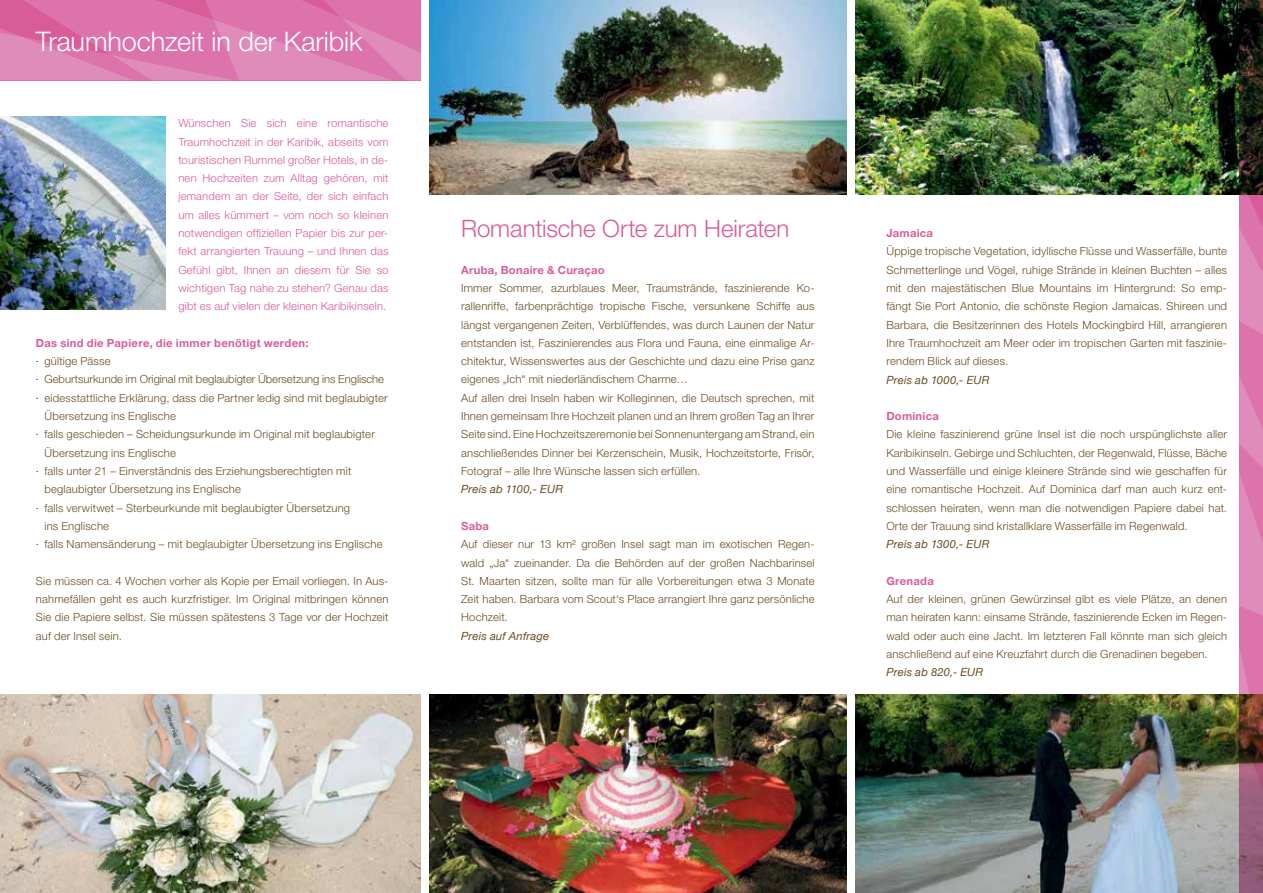
<style>
.page{position:relative;width:1263px;height:893px;background:#fff}
.page>*{position:absolute;margin:0;border:0;box-sizing:border-box;transform-origin:0 0}
.t1{font:300 27px "Helvetica Neue LT Std";letter-spacing:-.005em;color:#fff}
.t2{font:300 24px "Helvetica Neue LT Std";letter-spacing:-.005em;color:#d95c9a}
.t3{font:300 11.25px/18.3px "Helvetica Neue LT Std";letter-spacing:.015em;color:#6c4d23;text-align:justify}
.t4{font:300 11.25px/18.3px "Helvetica Neue LT Std";letter-spacing:.015em;color:#d95c9a;text-align:justify}
.t5{font:700 11.25px "Helvetica Neue LT Std";letter-spacing:.025em;color:#d95c9a}
.t6{font:italic 11.25px "Helvetica Neue";letter-spacing:.02em;color:#6c4d23}
.t7{font:300 11.25px "Helvetica Neue LT Std";letter-spacing:-.005em;color:#6c4d23}
.s1{color:#005442}
</style>
<div class="page">
<img style="left:855px;top:694px;width:384px;height:199px">
<img style="left:429px;top:0;width:810px;height:194px">
<img style="left:0;top:117px;width:166px;height:192px">
<svg style="left:0;top:0;width:855px;height:80px;background:#dd74ad"></svg>
<svg style="left:0;top:4px;width:422px;height:76px;background:#dd79af"></svg>
<img style="left:429px;top:0;width:418px;height:181px">
<img style="left:0;top:694px;width:847px;height:199px">
<div style="left:847px;top:0;width:7px;height:893px;background:#fff"></div>
<div style="left:422px;top:0;width:7px;height:893px;background:#fff"></div>
<svg style="left:1239px;top:0;width:24px;height:165px;background:#1b1c13"></svg>
<svg style="left:1239px;top:175px;width:24px;height:718px;background:#bf6d95"></svg>
<h1 class="t1" style="left:36px;top:25px;width:328px">Traumhochzeit in der Karibik</h1>
<p class="t4" style="left:178px;top:114px;width:212px">Wünschen Sie sich eine romantische Traumhochzeit in der Karibik, abseits vom touristischen Rummel großer Hotels, in de&shy;nen Hochzeiten zum Alltag gehören, mit jemandem an der Seite, der sich einfach um alles kümmert – vom noch so kleinen notwendigen offiziellen Papier bis zur per&shy;fekt arrangierten Trauung – und Ihnen das Gefühl gibt, Ihnen an diesem für Sie so wichtigen Tag nahe zu stehen? Genau das gibt es auf vielen der kleinen Karibikinseln.</p>
<p class="t5" style="left:36px;top:336px;width:274px">Das sind die Papiere, die immer benötigt werden:</p>
<p class="t3" style="left:36px;top:352px;width:76px"><span class="s1">·</span> gültige Pässe</p>
<p class="t7" style="left:36px;top:373px;width:350px"><span class="s1">·</span> Geburtsurkunde im Original mit beglaubigter Übersetzung ins Englische</p>
<p class="t3" style="left:36px;top:388px;width:353px"><span class="s1">·</span> eidesstattliche Erklärung, dass die Partner ledig sind mit beglaubigter</p>
<p class="t3" style="left:44px;top:407px;width:133px">Übersetzung ins Englische</p>
<p class="t3" style="left:36px;top:425px;width:340px"><span class="s1">·</span> falls geschieden – Scheidungsurkunde im Original mit beglaubigter</p>
<p class="t3" style="left:44px;top:443px;width:133px">Übersetzung ins Englische</p>
<p class="t3" style="left:36px;top:462px;width:317px"><span class="s1">·</span> falls unter 21 – Einverständnis des Erziehungsberechtigten mit</p>
<p class="t3" style="left:44px;top:480px;width:198px">beglaubigter Übersetzung ins Englische</p>
<p class="t3" style="left:36px;top:498px;width:316px"><span class="s1">·</span> falls verwitwet – Sterbeurkunde mit beglaubigter Übersetzung</p>
<p class="t3" style="left:44px;top:516px;width:66px">ins Englische</p>
<p class="t3" style="left:36px;top:535px;width:348px"><span class="s1">·</span> falls Namensänderung – mit beglaubigter Übersetzung ins Englische</p>
<p class="t3" style="left:36px;top:571px;width:354px">Sie müssen ca. 4 Wochen vorher als Kopie per Email vorliegen. In Aus&shy;nahmefällen geht es auch kurzfristiger. Im Original mitbringen können Sie die Papiere selbst. Sie müssen spätestens 3 Tage vor der Hochzeit auf der Insel sein.</p>
<h2 class="t2" style="left:461px;top:214px;width:330px">Romantische Orte zum Heiraten</h2>
<p class="t5" style="left:461px;top:263px;width:145px">Aruba, Bonaire &amp; Curaçao</p>
<p class="t3" style="left:461px;top:279px;width:355px;text-align:left">Immer Sommer, azurblaues Meer, Traumstrände, faszinierende Ko&shy;rallenriffe, farbenprächtige tropische Fische, versunkene Schiffe aus längst vergangenen Zeiten, Verblüffendes, was durch Launen der Natur entstanden ist, Faszinierendes aus Flora und Fauna, eine einmalige Ar&shy;chitektur, Wissenswertes aus der Geschichte und dazu eine Prise ganz eigenes „Ich“ mit niederländischem Charme…<br>Auf allen drei Inseln haben wir Kolleginnen, die Deutsch sprechen, mit Ihnen gemeinsam Ihre Hochzeit planen und an Ihrem großen Tag an Ihrer Seite sind. Eine Hochzeitszeremonie bei Sonnenuntergang am Strand, ein anschließendes Dinner bei Kerzenschein, Musik, Hochzeitstorte, Frisör, Fotograf – alle Ihre Wünsche lassen sich erfüllen.</p>
<p class="t6" style="left:461px;top:481px;width:103px">Preis ab 1100,- EUR</p>
<p class="t5" style="left:461px;top:519px;width:29px">Saba</p>
<p class="t3" style="left:461px;top:535px;width:355px">Auf dieser nur 13 km² großen Insel sagt man im exotischen Regen&shy;wald „Ja“ zueinander. Da die Behörden auf der großen Nachbarinsel St. Maarten sitzen, sollte man für alle Vorbereitungen etwa 3 Monate Zeit haben. Barbara vom Scout‘s Place arrangiert Ihre ganz persönliche Hochzeit.</p>
<p class="t6" style="left:461px;top:628px;width:90px">Preis auf Anfrage</p>
<p class="t5" style="left:886px;top:226px;width:48px">Jamaica</p>
<p class="t3" style="left:886px;top:242px;width:342px">Üppige tropische Vegetation, idyllische Flüsse und Wasserfälle, bunte Schmetterlinge und Vögel, ruhige Strände in kleinen Buchten – alles mit den majestätischen Blue Mountains im Hintergrund: So emp&shy;fängt Sie Port Antonio, die schönste Region Jamaicas. Shireen und Barbara, die Besitzerinnen des Hotels Mockingbird Hill, arrangieren Ihre Traumhochzeit am Meer oder im tropischen Garten mit faszinie&shy;rendem Blick auf dieses.</p>
<p class="t6" style="left:886px;top:371px;width:105px">Preis ab 1000,- EUR</p>
<p class="t5" style="left:886px;top:409px;width:54px">Dominica</p>
<p class="t3" style="left:886px;top:425px;width:342px">Die kleine faszinierend grüne Insel ist die noch urspünglichste aller Karibikinseln. Gebirge und Schluchten, der Regenwald, Flüsse, Bäche und Wasserfälle und einige kleinere Strände sind wie geschaffen für eine romantische Hochzeit. Auf Dominica darf man auch kurz ent&shy;schlossen heiraten, wenn man die notwendigen Papiere dabei hat.<br>Orte der Trauung sind kristallklare Wasserfälle im Regenwald.</p>
<p class="t6" style="left:886px;top:536px;width:104px">Preis ab 1300,- EUR</p>
<p class="t5" style="left:886px;top:574px;width:49px">Grenada</p>
<p class="t3" style="left:886px;top:590px;width:342px">Auf der kleinen, grünen Gewürzinsel gibt es viele Plätze, an denen man heiraten kann: einsame Strände, faszinierende Ecken im Regen&shy;wald oder auch eine Jacht. Im letzteren Fall könnte man sich gleich anschließend auf eine Kreuzfahrt durch die Grenadinen begeben.</p>
<p class="t6" style="left:886px;top:664px;width:98px">Preis ab 820,- EUR</p>
</div>
